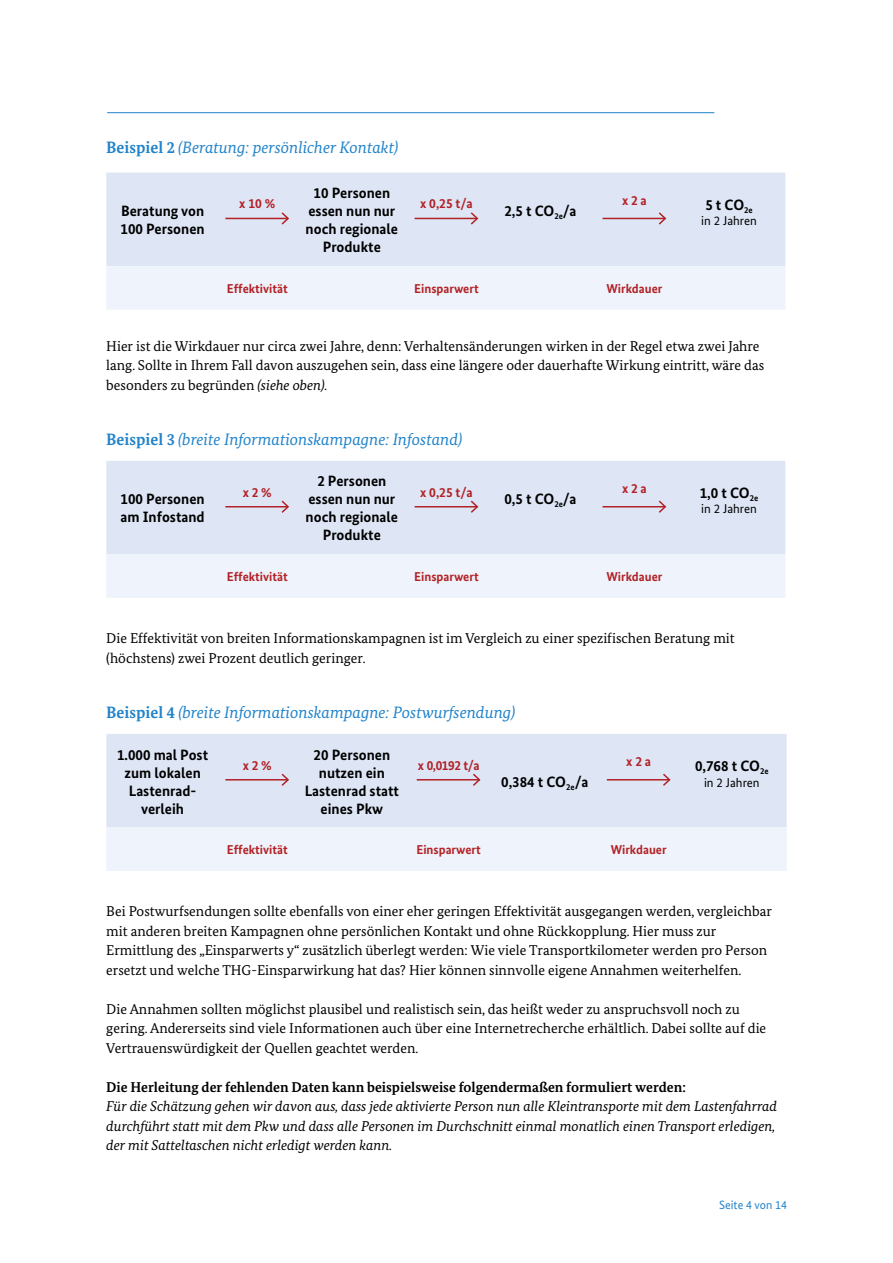
<style>
.page{position:relative;width:893px;height:1263px;background:#fff}
.page>*{position:absolute;margin:0;border:0;box-sizing:border-box;transform-origin:0 0}
.t1{font:italic 16.5px "Bundes Serif";color:#2183ca}
.t2{font:700 15px/18px "Bundes Sans";color:#000;text-align:center}
.t3{font:14.25px/19.5px "Bundes Serif";color:#000}
.t4{font:italic 14.25px/19.5px "Bundes Serif";color:#000}
.t5{font:700 13.5px "Bundes Sans";letter-spacing:-.015em;color:#b22125}
.t6{font:700 12.75px "Bundes Sans";color:#b22125}
.t7{font:12.75px "Bundes Sans";color:#000}
.t8{font:12px "Bundes Sans";color:#2183ca}
.s1{font-weight:700;font-style:normal}
.s2{font-style:italic}
</style>
<div class="page">
<hr style="left:107px;top:112px;width:607px;height:1px;background:#2183ca">
<div style="left:106px;top:173px;width:679px;height:93px;background:#dee6f6"></div>
<div style="left:106px;top:266px;width:679px;height:44px;background:#eff3fb"></div>
<hr style="left:225px;top:218px;width:63px;height:1px;background:#b22125">
<svg style="left:280px;top:211px;width:10px;height:15px"></svg>
<hr style="left:415px;top:218px;width:62px;height:1px;background:#b22125">
<svg style="left:469px;top:211px;width:10px;height:15px"></svg>
<hr style="left:603px;top:218px;width:62px;height:1px;background:#b22125">
<svg style="left:657px;top:211px;width:10px;height:15px"></svg>
<div style="left:106px;top:461px;width:679px;height:93px;background:#dee6f6"></div>
<div style="left:106px;top:554px;width:679px;height:44px;background:#eff3fb"></div>
<hr style="left:225px;top:506px;width:63px;height:1px;background:#b22125">
<svg style="left:280px;top:499px;width:10px;height:15px"></svg>
<hr style="left:415px;top:506px;width:62px;height:1px;background:#b22125">
<svg style="left:469px;top:499px;width:10px;height:15px"></svg>
<hr style="left:603px;top:506px;width:62px;height:1px;background:#b22125">
<svg style="left:657px;top:499px;width:10px;height:15px"></svg>
<div style="left:106px;top:734px;width:681px;height:93px;background:#dee6f6"></div>
<div style="left:106px;top:827px;width:681px;height:44px;background:#eff3fb"></div>
<hr style="left:225px;top:779px;width:63px;height:1px;background:#b22125">
<svg style="left:280px;top:772px;width:10px;height:15px"></svg>
<hr style="left:417px;top:779px;width:62px;height:1px;background:#b22125">
<svg style="left:471px;top:772px;width:11px;height:15px"></svg>
<hr style="left:607px;top:779px;width:62px;height:1px;background:#b22125">
<svg style="left:661px;top:772px;width:11px;height:15px"></svg>
<h2 class="t1" style="left:106px;top:137px;width:294px"><span class="s1">Beispiel 2</span> (Beratung: persönlicher Kontakt)</h2>
<p class="t2" style="left:121px;top:202px;width:86px;text-align:left">Beratung von<br>100 Personen</p>
<p class="t5" style="left:239px;top:196px;width:37px">x 10 %</p>
<p class="t2" style="left:306px;top:184px;width:94px">10 Personen essen nun nur noch regionale<br>Produkte</p>
<p class="t5" style="left:420px;top:196px;width:54px">x 0,25 t/a</p>
<p class="t2" style="left:504px;top:202px;width:74px">2,5 t CO<sub>2e</sub>/a</p>
<p class="t5" style="left:622px;top:192px;width:26px">x 2 a</p>
<p class="t2" style="left:705px;top:196px;width:49px">5 t CO<sub>2e</sub></p>
<p class="t7" style="left:701px;top:213px;width:57px">in 2 Jahren</p>
<p class="t6" style="left:227px;top:281px;width:62px">Effektivität</p>
<p class="t6" style="left:414px;top:281px;width:66px">Einsparwert</p>
<p class="t6" style="left:606px;top:281px;width:57px">Wirkdauer</p>
<p class="t3" style="left:106px;top:336px;width:659px">Hier ist die Wirkdauer nur circa zwei Jahre, denn: Verhaltensänderungen wirken in der Regel etwa zwei Jahre lang. Sollte in Ihrem Fall davon auszugehen sein, dass eine längere oder dauerhafte Wirkung eintritt, wäre das besonders zu begründen <span class="s2">(siehe oben).</span></p>
<h2 class="t1" style="left:106px;top:429px;width:358px"><span class="s1">Beispiel 3</span> (breite Informationskampagne: Infostand)</h2>
<p class="t2" style="left:121px;top:490px;width:86px;text-align:left">100 Personen am Infostand</p>
<p class="t5" style="left:243px;top:484px;width:31px">x 2 %</p>
<p class="t2" style="left:306px;top:472px;width:94px">2 Personen essen nun nur noch regionale<br>Produkte</p>
<p class="t5" style="left:420px;top:484px;width:54px">x 0,25 t/a</p>
<p class="t2" style="left:504px;top:490px;width:74px">0,5 t CO<sub>2e</sub>/a</p>
<p class="t5" style="left:622px;top:480px;width:26px">x 2 a</p>
<p class="t2" style="left:700px;top:484px;width:60px">1,0 t CO<sub>2e</sub></p>
<p class="t7" style="left:701px;top:501px;width:57px">in 2 Jahren</p>
<p class="t6" style="left:227px;top:569px;width:62px">Effektivität</p>
<p class="t6" style="left:414px;top:569px;width:66px">Einsparwert</p>
<p class="t6" style="left:606px;top:569px;width:57px">Wirkdauer</p>
<p class="t3" style="left:106px;top:628px;width:630px">Die Effektivität von breiten Informationskampagnen ist im Vergleich zu einer spezifischen Beratung mit (höchstens) zwei Prozent deutlich geringer.</p>
<h2 class="t1" style="left:106px;top:702px;width:411px"><span class="s1">Beispiel 4</span> (breite Informationskampagne: Postwurfsendung)</h2>
<p class="t2" style="left:117px;top:745px;width:93px">1.000 mal Post zum lokalen<br>Lastenrad&shy;verleih</p>
<p class="t5" style="left:243px;top:757px;width:31px">x 2 %</p>
<p class="t2" style="left:305px;top:745px;width:96px">20 Personen nutzen ein<br>Lastenrad statt eines Pkw</p>
<p class="t5" style="left:418px;top:757px;width:63px">x 0,0192 t/a</p>
<p class="t2" style="left:501px;top:772px;width:89px">0,384 t CO<sub>2e</sub>/a</p>
<p class="t5" style="left:626px;top:753px;width:26px">x 2 a</p>
<p class="t2" style="left:695px;top:757px;width:75px">0,768 t CO<sub>2e</sub></p>
<p class="t7" style="left:704px;top:774px;width:57px">in 2 Jahren</p>
<p class="t6" style="left:227px;top:842px;width:62px">Effektivität</p>
<p class="t6" style="left:416px;top:842px;width:66px">Einsparwert</p>
<p class="t6" style="left:611px;top:842px;width:57px">Wirkdauer</p>
<p class="t3" style="left:106px;top:901px;width:667px">Bei Postwurfsendungen sollte ebenfalls von einer eher geringen Effektivität ausgegangen werden, vergleichbar mit anderen breiten Kampagnen ohne persönlichen Kontakt und ohne Rückkopplung. Hier muss zur Ermittlung des „Einsparwerts y“ zusätzlich überlegt werden: Wie viele Transportkilometer werden pro Person ersetzt und welche THG-Einsparwirkung hat das? Hier können sinnvolle eigene Annahmen weiterhelfen.</p>
<p class="t3" style="left:106px;top:999px;width:661px">Die Annahmen sollten möglichst plausibel und realistisch sein, das heißt weder zu anspruchsvoll noch zu gering. Andererseits sind viele Informationen auch über eine Internetrecherche erhältlich. Dabei sollte auf die<br>Vertrauenswürdigkeit der Quellen geachtet werden.</p>
<p class="t4" style="left:106px;top:1077px;width:672px"><span class="s1">Die Herleitung der fehlenden Daten kann beispielsweise folgendermaßen formuliert werden:<br></span>Für die Schätzung gehen wir davon aus, dass jede aktivierte Person nun alle Kleintransporte mit dem Lastenfahrrad durchführt statt mit dem Pkw und dass alle Personen im Durchschnitt einmal monatlich einen Transport erledigen, der mit Satteltaschen nicht erledigt werden kann.</p>
<p class="t8" style="left:719px;top:1197px;width:69px">Seite 4 von 14</p>
</div>
